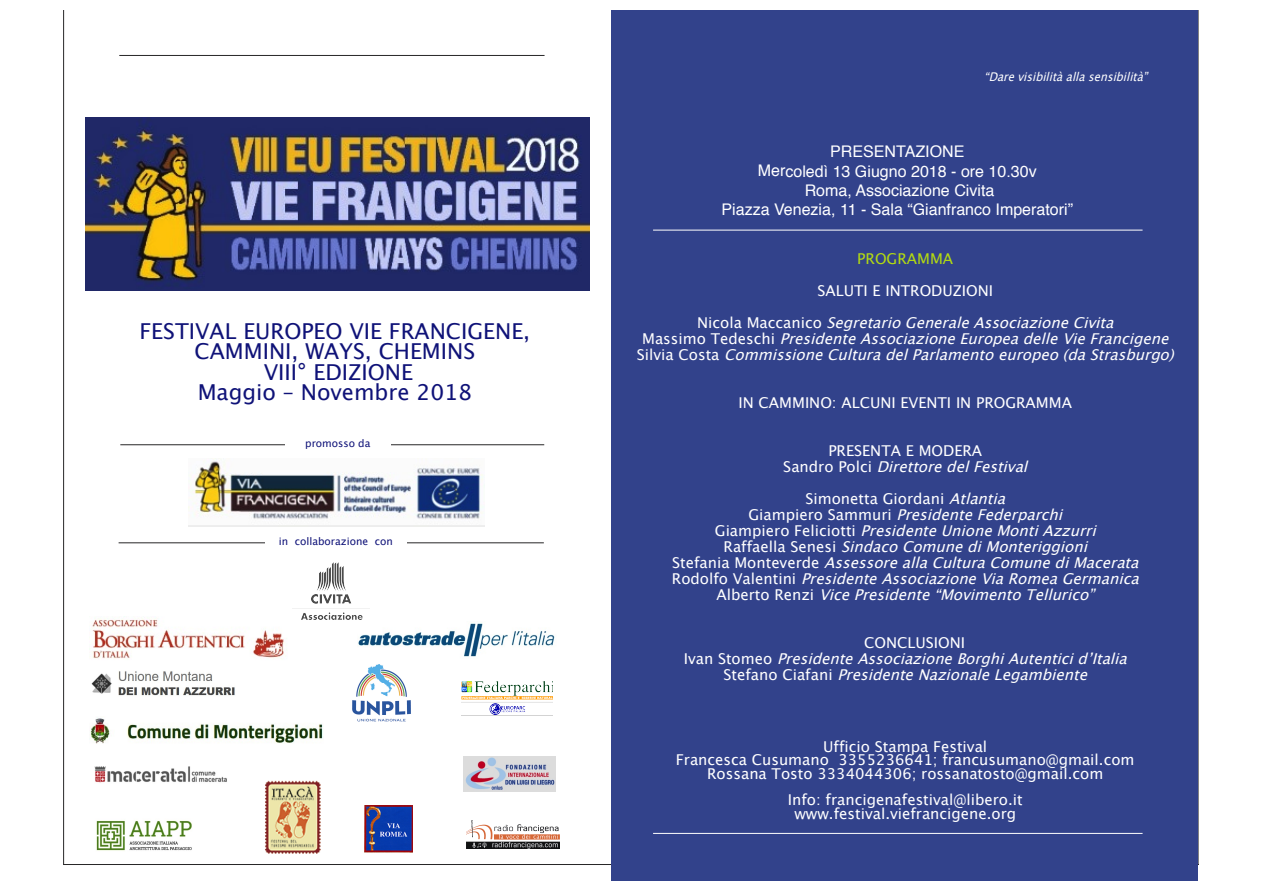
<style>
.page{position:relative;width:1262px;height:891px;background:#fff}
.page>*{position:absolute;margin:0;border:0;box-sizing:border-box;transform-origin:0 0}
.t1{font:21.9px/20.5px "Lucida Grande";color:#0f1278;text-align:center}
.t2{font:16.05px/19.2px "Helvetica";color:#fff;text-align:center}
.t3{font:italic 15px/16px "Lucida Grande";color:#fff;text-align:center}
.t4{font:15px/13.4px "Lucida Grande";color:#fff;text-align:center}
.t5{font:15px "Lucida Grande";color:#b3db11}
.t6{font:italic 12px "Lucida Grande";color:#fff;scale:.93 1}
.t7{font:10.35px "Lucida Grande";color:#0f1278}
.s1{font-style:normal}
.s2{font-style:italic}
</style>
<div class="page">
<svg style="left:63px;top:11px;width:548px;height:854px"></svg>
<div style="left:611px;top:11px;width:587px;height:870px;background:#32428b"></div>
<svg style="left:653px;top:230px;width:490px;height:1px"></svg>
<svg style="left:653px;top:833px;width:490px;height:1px"></svg>
<svg style="left:118px;top:542px;width:426px;height:1px"></svg>
<svg style="left:120px;top:444px;width:425px;height:1px"></svg>
<svg style="left:119px;top:55px;width:426px;height:1px"></svg>
<div style="left:285px;top:439px;width:106px;height:11px;background:#fff"></div>
<div style="left:265px;top:537px;width:142px;height:12px;background:#fff"></div>
<div style="left:347px;top:659px;width:73px;height:62px;background:#fff"></div>
<img style="left:352px;top:664px;width:59px;height:57px">
<img style="left:293px;top:562px;width:76px;height:57px">
<div style="left:459px;top:819px;width:100px;height:42px;background:#fff"></div>
<img style="left:466px;top:821px;width:93px;height:27px">
<img style="left:461px;top:681px;width:92px;height:35px">
<img style="left:89px;top:670px;width:147px;height:27px">
<img style="left:96px;top:819px;width:97px;height:32px">
<img style="left:85px;top:118px;width:505px;height:173px">
<img style="left:89px;top:717px;width:234px;height:27px">
<img style="left:464px;top:756px;width:91px;height:36px">
<img style="left:95px;top:765px;width:133px;height:19px">
<img style="left:358px;top:622px;width:199px;height:37px">
<img style="left:365px;top:805px;width:47px;height:48px">
<img style="left:90px;top:617px;width:198px;height:46px">
<img style="left:189px;top:459px;width:295px;height:67px">
<img style="left:261px;top:778px;width:64px;height:79px">
<h1 class="t1" style="left:139px;top:320px;width:392px">FESTIVAL EUROPEO VIE FRANCIGENE,<br>CAMMINI, WAYS, CHEMINS<br>VIII° EDIZIONE<br>Maggio – Novembre 2018</h1>
<p class="t7" style="left:305px;top:437px;width:67px">promosso da</p>
<p class="t7" style="left:279px;top:535px;width:115px">in collaborazione con</p>
<p class="t6" style="left:984px;top:69px;width:180px">“Dare visibilità alla sensibilità”</p>
<p class="t2" style="left:721px;top:143px;width:353px">PRESENTAZIONE<br>Mercoledì 13 Giugno 2018 - ore 10.30v<br>Roma, Associazione Civita<br>Piazza Venezia, 11 - Sala “Gianfranco Imperatori”</p>
<p class="t5" style="left:857px;top:249px;width:97px">PROGRAMMA</p>
<p class="t3" style="left:697px;top:274px;width:422px;line-height:32.1px"><span class="s1">SALUTI E INTRODUZIONI<br>N i c o l a M a c c a n i c o</span> Segretario Generale Associazione Civita</p>
<p class="t3" style="left:637px;top:330px;width:543px"><span class="s1">M a s s i m o T e d e s c h i</span> Presidente Associazione Europea delle Vie Francigene<br><span class="s1">S i l v i a C o s t a</span> Commissione Cultura delParlamento europeo (da Strasburgo)</p>
<p class="t4" style="left:738px;top:396px;width:335px">IN CAMMINO: ALCUNI EVENTI IN PROGRAMMA</p>
<p class="t4" style="left:783px;top:442px;width:250px;line-height:16px">PRESENTA E MODERA<br>S a n d r o P o l c i <span class="s2">Direttore delFestival</span></p>
<p class="t3" style="left:672px;top:490px;width:472px"><span class="s1">Simonetta Giordani</span> Atlantia<br><span class="s1">G i a m p i e r o S a m m u r i</span> Presidente Federparchi<br><span class="s1">G i a m p i e r o F e l i c i o t t i</span> Presidente Unione MontiAzzurri<br><span class="s1">R a ffa e l l a S e n e s i</span> Sindaco Comune diMonteriggioni<br><span class="s1">S t e fa n i a M o n t e v e r d e</span> Assessore alla Cultura Comune diMacerata <span class="s1">R o d o l fo V a l e n t i n i</span> Presidente Associazione Via Romea Germanica <span class="s1">A l b e r t o R e n z i</span> Vice Presidente “Movimento Tellurico”</p>
<p class="t4" style="left:864px;top:636px;width:102px">CONCLUSIONI</p>
<p class="t3" style="left:683px;top:651px;width:449px"><span class="s1">I v a n S t o m e o</span> Presidente Associazione BorghiAutenticid’Italia</p>
<p class="t3" style="left:723px;top:667px;width:369px"><span class="s1">S t e fa n o C i a fa n i</span> Presidente Nazionale Legambiente</p>
<p class="t4" style="left:676px;top:740px;width:460px">Ufficio Stampa Festival<br>Francesca Cusumano 3355236641; francusumano@gmail.com<br>Rossana Tosto 3334044306; rossanatosto@gmail.com</p>
<p class="t4" style="left:788px;top:793px;width:236px">Info: francigenafestival@libero.it www.festival.viefrancigene.org</p>
</div>
